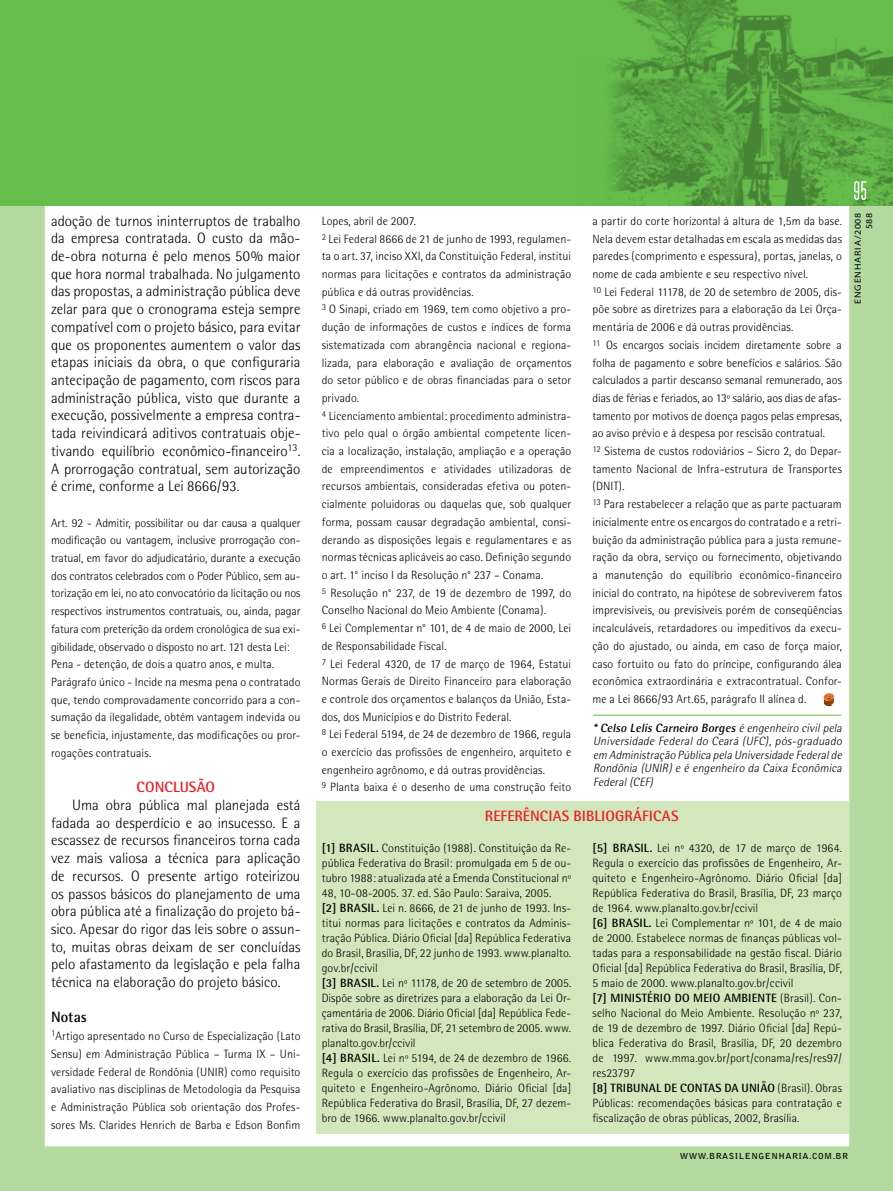
<style>
.page{position:relative;width:893px;height:1191px;background:#fff}
.page>*{position:absolute;margin:0;border:0;box-sizing:border-box;transform-origin:0 0}
.t1{font:300 15px/17.7px "Rotis Semi Sans";color:#000;text-align:justify}
.t2{font:700 15px "Rotis Semi Sans";letter-spacing:.005em;color:#ed1c24}
.t3{font:700 15px "Rotis Semi Sans";color:#000}
.t4{font:300 12px/17.7px "Rotis Semi Sans";letter-spacing:.005em;color:#000}
.t5{font:italic 300 12px/13.5px "Rotis Semi Sans";color:#000;text-align:justify}
.t6{font:9px/11.2px "Myriad Pro";letter-spacing:.095em;color:#000;text-align:right;scale:1.1 1}
.t7{font:700 8.25px "Bell Gothic Std";letter-spacing:.05em;color:#000;scale:1.1 1}
.s1{font-weight:700}
</style>
<div class="page">
<div style="left:0;top:203px;width:893px;height:988px;background:#b4daa1"></div>
<div style="left:45px;top:41px;width:804px;height:1105px;background:#fff"></div>
<div style="left:0;top:0;width:893px;height:205px;background:#67bd4c"></div>
<img style="left:610px;top:0;width:283px;height:205px">
<div style="left:316px;top:801px;width:532px;height:332px;background:#d3e7bc"></div>
<svg style="left:823px;top:693px;width:11px;height:13px"></svg>
<hr style="left:593px;top:715px;width:248px;height:1px;background:#67bd4c">
<svg style="left:854px;top:181px;width:12px;height:19px"></svg>
<p class="t1" style="left:51px;top:212px;width:251px">adoção de turnos ininterruptos de trabalho da empresa contratada. O custo da mão&shy;de-obra noturna é pelo menos 50% maior que hora normal trabalhada. No julgamento das propostas, a administração pública deve zelar para que o cronograma esteja sempre compatível com o projeto básico, para evitar que os proponentes aumentem o valor das etapas iniciais da obra, o que configuraria antecipação de pagamento, com riscos para administração pública, visto que durante a execução, possivelmente a empresa contra&shy;tada reivindicará aditivos contratuais obje&shy;tivando equilíbrio econômico-financeiro<sup>13</sup>.<br>A prorrogação contratual, sem autorização é crime, conforme a Lei 8666/93.</p>
<p class="t4" style="left:51px;top:514px;width:251px">Art. 92 - Admitir, possibilitar ou dar causa a qualquer modificação ou vantagem, inclusive prorrogação con&shy;tratual, em favor do adjudicatário, durante a execução dos contratos celebrados com o Poder Público, sem au&shy;torização em lei, no ato convocatório da licitação ou nos respectivos instrumentos contratuais, ou, ainda, pagar fatura com preterição da ordem cronológica de sua exi&shy;gibilidade, observado o disposto no art. 121 desta Lei:<br>Pena - detenção, de dois a quatro anos, e multa.<br>Parágrafo único - Incide na mesma pena o contratado que, tendo comprovadamente concorrido para a con&shy;sumação da ilegalidade, obtém vantagem indevida ou se beneficia, injustamente, das modificações ou pror&shy;rogações contratuais.</p>
<p class="t2" style="left:137px;top:778px;width:80px">CONCLUSÃO</p>
<p class="t1" style="left:51px;top:796px;width:251px;text-indent:21px">Uma obra pública mal planejada está fadada ao desperdício e ao insucesso. E a escassez de recursos financeiros torna cada vez mais valiosa a técnica para aplicação de recursos. O presente artigo roteirizou os passos básicos do planejamento de uma obra pública até a finalização do projeto bá&shy;sico. Apesar do rigor das leis sobre o assun&shy;to, muitas obras deixam de ser concluídas pelo afastamento da legislação e pela falha técnica na elaboração do projeto básico.</p>
<p class="t3" style="left:51px;top:1008px;width:37px">Notas</p>
<p class="t4" style="left:51px;top:1027px;width:251px;text-align:justify"><sup>1</sup>Artigo apresentado no Curso de Especialização (Lato Sensu) em Administração Pública – Turma IX – Uni&shy;versidade Federal de Rondônia (UNIR) como requisito avaliativo nas disciplinas de Metodologia da Pesquisa e Administração Pública sob orientação dos Profes&shy;sores Ms. Clarides Henrich de Barba e Edson Bonfim</p>
<p class="t4" style="left:322px;top:212px;width:251px">Lopes, abril de 2007.<br><sup>2</sup> Lei Federal 8666 de 21 de junho de 1993, regulamen&shy;ta o art. 37, inciso XXI, da Constituição Federal, institui normas para licitações e contratos da administração pública e dá outras providências.<br><sup>3</sup> O Sinapi, criado em 1969, tem como objetivo a pro&shy;dução de informações de custos e índices de forma sistematizada com abrangência nacional e regiona&shy;lizada, para elaboração e avaliação de orçamentos do setor público e de obras financiadas para o setor privado.<br><sup>4</sup> Licenciamento ambiental: procedimento administra&shy;tivo pelo qual o órgão ambiental competente licen&shy;cia a localização, instalação, ampliação e a operação de empreendimentos e atividades utilizadoras de recursos ambientais, consideradas efetiva ou poten&shy;cialmente poluidoras ou daquelas que, sob qualquer forma, possam causar degradação ambiental, consi&shy;derando as disposições legais e regulamentares e as normas técnicas aplicáveis ao caso. Definição segundo o art. 1° inciso I da Resolução n° 237 – Conama.<br><sup>5</sup> Resolução n° 237, de 19 de dezembro de 1997, do Conselho Nacional do Meio Ambiente (Conama).<br><sup>6</sup> Lei Complementar n° 101, de 4 de maio de 2000, Lei de Responsabilidade Fiscal.<br><sup>7</sup> Lei Federal 4320, de 17 de março de 1964, Estatui Normas Gerais de Direito Financeiro para elaboração e controle dos orçamentos e balanços da União, Esta&shy;dos, dos Municípios e do Distrito Federal.<br><sup>8</sup> Lei Federal 5194, de 24 de dezembro de 1966, regula o exercício das profissões de engenheiro, arquiteto e engenheiro agrônomo, e dá outras providências.<br><sup>9</sup> Planta baixa é o desenho de uma construção feito</p>
<p class="t4" style="left:592px;top:212px;width:251px">a partir do corte horizontal à altura de 1,5m da base.<br>Nela devem estar detalhadas em escala as medidas das paredes (comprimento e espessura), portas, janelas, o nome de cada ambiente e seu respectivo nível.<br><sup>10</sup> Lei Federal 11178, de 20 de setembro de 2005, dis&shy;põe sobre as diretrizes para a elaboração da Lei Orça&shy;mentária de 2006 e dá outras providências.<br><sup>11</sup> Os encargos sociais incidem diretamente sobre a folha de pagamento e sobre benefícios e salários. São calculados a partir descanso semanal remunerado, aos dias de férias e feriados, ao 13º salário, aos dias de afas&shy;tamento por motivos de doença pagos pelas empresas, ao aviso prévio e à despesa por rescisão contratual.<br><sup>12</sup> Sistema de custos rodoviários – Sicro 2, do Depar&shy;tamento Nacional de Infra-estrutura de Transportes (DNIT).<br><sup>13</sup> Para restabelecer a relação que as parte pactuaram inicialmente entre os encargos do contratado e a retri&shy;buição da administração pública para a justa remune&shy;ração da obra, serviço ou fornecimento, objetivando a manutenção do equilíbrio econômico-financeiro inicial do contrato, na hipótese de sobreviverem fatos imprevisíveis, ou previsíveis porém de conseqüências incalculáveis, retardadores ou impeditivos da execu&shy;ção do ajustado, ou ainda, em caso de força maior, caso fortuito ou fato do príncipe, configurando álea econômica extraordinária e extracontratual. Confor&shy;me a Lei 8666/93 Art.65, parágrafo II alínea d.</p>
<p class="t5" style="left:593px;top:721px;width:253px"><span class="s1">*Celso Lelis Carneiro Borges</span> é engenheiro civilpela Universidade Federal do Ceará (UFC), pós-graduado em Administração Pública pela Universidade Federalde Rondônia (UNIR) e é engenheiro da Caixa Econômica Federal(CEF)</p>
<p class="t2" style="left:485px;top:807px;width:195px">REFERÊNCIAS BIBLIOGRÁFICAS</p>
<p class="t4" style="left:322px;top:840px;width:251px;line-height:15px"><span class="s1">[1] BRASIL.</span> Constituição (1988). Constituição da Re&shy;pública Federativa do Brasil: promulgada em 5 de ou&shy;tubro 1988: atualizada até a Emenda Constitucional nº 48, 10-08-2005. 37. ed. São Paulo: Saraiva, 2005.<br><span class="s1">[2] BRASIL.</span> Lei n. 8666, de 21 de junho de 1993. Ins&shy;titui normas para licitações e contratos da Adminis&shy;tração Pública. Diário Oficial [da] República Federativa do Brasil, Brasília, DF, 22 junho de 1993. www.planalto. gov.br/ccivil<br><span class="s1">[3] BRASIL.</span> Lei nº 11178, de 20 de setembro de 2005.<br>Dispõe sobre as diretrizes para a elaboração da Lei Or&shy;çamentária de 2006. Diário Oficial [da] República Fede&shy;rativa do Brasil, Brasília, DF, 21 setembro de 2005. www. planalto.gov.br/ccivil<br><span class="s1">[4] BRASIL.</span> Lei nº 5194, de 24 de dezembro de 1966.<br>Regula o exercício das profissões de Engenheiro, Ar&shy;quiteto e Engenheiro-Agrônomo. Diário Oficial [da] República Federativa do Brasil, Brasília, DF, 27 dezem&shy;bro de 1966. www.planalto.gov.br/ccivil</p>
<p class="t4" style="left:592px;top:840px;width:251px;line-height:15px"><span class="s1">[5] BRASIL.</span> Lei nº 4320, de 17 de março de 1964.<br>Regula o exercício das profissões de Engenheiro, Ar&shy;quiteto e Engenheiro-Agrônomo. Diário Oficial [da] República Federativa do Brasil, Brasília, DF, 23 março de 1964. www.planalto.gov.br/ccivil<br><span class="s1">[6] BRASIL.</span> Lei Complementar nº 101, de 4 de maio de 2000. Estabelece normas de finanças públicas vol&shy;tadas para a responsabilidade na gestão fiscal. Diário Oficial [da] República Federativa do Brasil, Brasília, DF, 5 maio de 2000. www.planalto.gov.br/ccivil<br><span class="s1">[7] MINISTÉRIO DO MEIO AMBIENTE</span> (Brasil). Con&shy;selho Nacional do Meio Ambiente. Resolução nº 237, de 19 de dezembro de 1997. Diário Oficial [da] Repú&shy;blica Federativa do Brasil, Brasília, DF, 20 dezembro de 1997. www.mma.gov.br/port/conama/res/res97/ res23797<br><span class="s1">[8] TRIBUNAL DE CONTAS DA UNIÃO</span> (Brasil). Obras Públicas: recomendações básicas para contratação e fiscalização de obras públicas, 2002, Brasília.</p>
<p class="t6" style="left:852px;top:304px;width:84px;rotate:-90deg">ENGENHARIA/2008<br>588</p>
<p class="t7" style="left:680px;top:1150px;width:155px">WWW.BRASILENGENHARIA.COM.BR</p>
</div>
